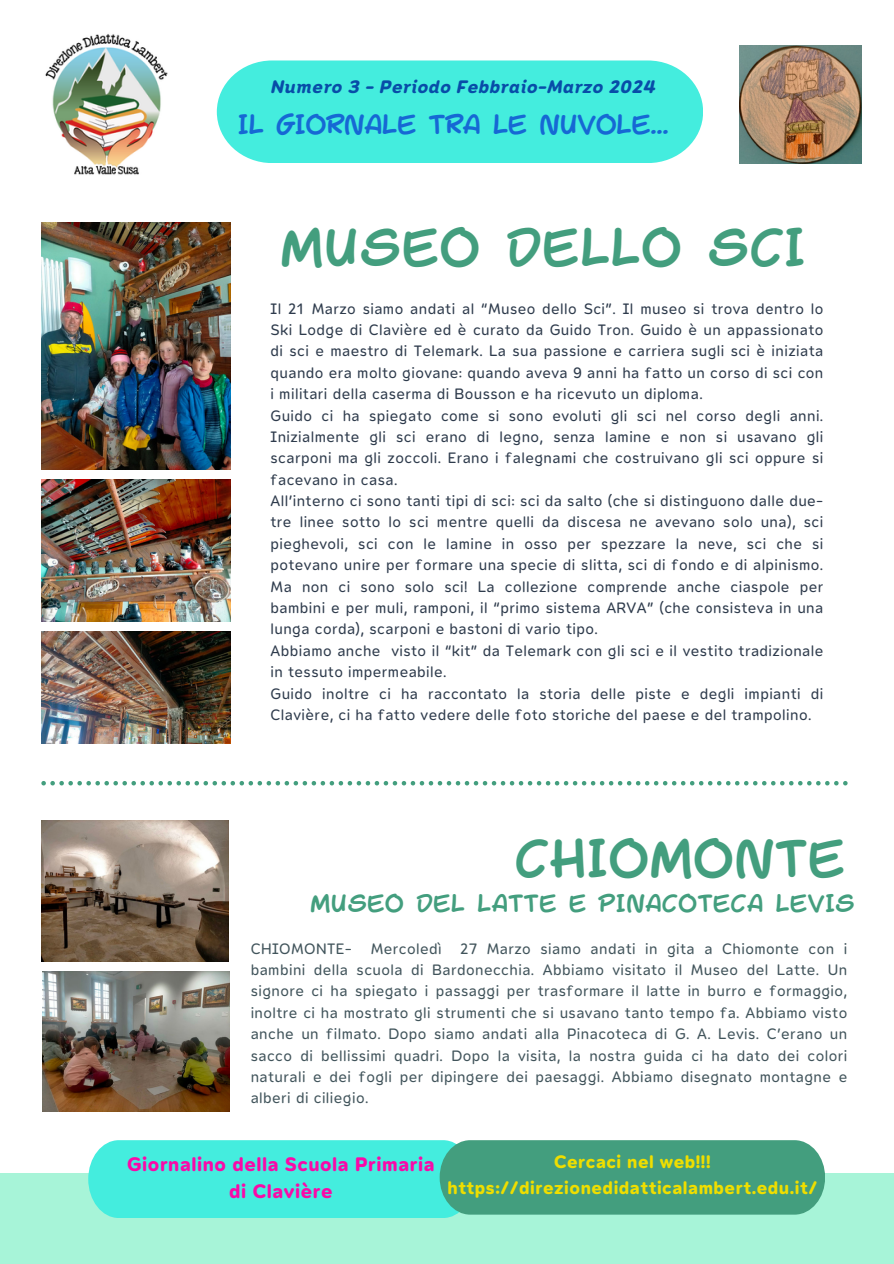
<style>
.page{position:relative;width:894px;height:1264px;background:#fff}
.page>*{position:absolute;margin:0;border:0;box-sizing:border-box;transform-origin:0 0}
.t1{font:48px "Mulled Wine Season";letter-spacing:.03em;color:#439e7e}
.t2{font:24.9px "Mulled Wine Season";color:#1668d4}
.t3{font:22.5px "Mulled Wine Season";letter-spacing:.03em;color:#439e7e}
.t4{font:19.5px/27px "Opun Mai 700";letter-spacing:.03em;color:#fa09a8;text-align:center}
.t5{font:18px/25.8px "Opun Mai 700";letter-spacing:.03em;color:#efde00;text-align:center}
.t6{font:18px "Opun Mai 700 It";letter-spacing:.03em;color:#084da8}
.t7{font:15px/21.3px "Opun Mai 400";letter-spacing:.03em;color:#2e3b4c;text-align:justify}
.t8{font:15px/21.3px "Opun Mai 400";letter-spacing:.03em;color:#41545b;text-align:justify}
</style>
<div class="page">
<div style="left:217px;top:60px;width:486px;height:103px;background:#44edde"></div>
<img style="left:45px;top:34px;width:123px;height:141px">
<div style="left:0;top:1172px;width:893px;height:91px;background:#a7f4d8"></div>
<svg style="left:88px;top:1140px;width:736px;height:77px;background:#47c6af"></svg>
<img style="left:739px;top:45px;width:122px;height:118px">
<img style="left:41px;top:223px;width:189px;height:246px">
<img style="left:41px;top:479px;width:189px;height:142px">
<img style="left:41px;top:631px;width:189px;height:112px">
<svg style="left:41px;top:781px;width:806px;height:4px"></svg>
<img style="left:41px;top:820px;width:187px;height:141px">
<img style="left:42px;top:971px;width:187px;height:140px">
<h1 class="t6" style="left:270px;top:76px;width:386px">Numero 3 - Periodo Febbraio-Marzo 2024</h1>
<p class="t2" style="left:238px;top:108px;width:431px">IL GIORNALE TRA LE NUVOLE...</p>
<h2 class="t1" style="left:281px;top:216px;width:525px">MUSEO DELLO SCI</h2>
<p class="t7" style="left:270px;top:298px;width:554px">Il 21 Marzo siamo andati al “Museo dello Sci”. Il museo si trova dentro lo Ski Lodge di Clavière ed è curato da Guido Tron. Guido è un appassionato di sci e maestro di Telemark. La sua passione e carriera sugli sci è iniziata quando era molto giovane: quando aveva 9 anni ha fatto un corso di sci con i militari della caserma di Bousson e ha ricevuto un diploma.</p>
<p class="t7" style="left:270px;top:405px;width:554px">Guido ci ha spiegato come si sono evoluti gli sci nel corso degli anni.<br>Inizialmente gli sci erano di legno, senza lamine e non si usavano gli scarponi ma gli zoccoli. Erano i falegnami che costruivano gli sci oppure si facevano in casa.</p>
<p class="t7" style="left:270px;top:490px;width:554px">All’interno ci sono tanti tipi di sci: sci da salto (che si distinguono dalle due&shy;tre linee sotto lo sci mentre quelli da discesa ne avevano solo una), sci pieghevoli, sci con le lamine in osso per spezzare la neve, sci che si potevano unire per formare una specie di slitta, sci di fondo e di alpinismo.<br>Ma non ci sono solo sci! La collezione comprende anche ciaspole per bambini e per muli, ramponi, il “primo sistema ARVA” (che consisteva in una lunga corda), scarponi e bastoni di vario tipo.</p>
<p class="t7" style="left:270px;top:640px;width:554px">Abbiamo anche visto il “kit” da Telemark con gli sci e il vestito tradizionale in tessuto impermeabile.</p>
<p class="t7" style="left:270px;top:682px;width:554px">Guido inoltre ci ha raccontato la storia delle piste e degli impianti di<br>Clavière, ci ha fatto vedere delle foto storiche del paese e del trampolino.</p>
<p class="t1" style="left:515px;top:827px;width:331px">CHIOMONTE</p>
<h3 class="t3" style="left:310px;top:888px;width:545px">MUSEO DEL LATTE E PINACOTECA LEVIS</h3>
<h3 class="t8" style="left:250px;top:937px;width:598px">CHIOMONTE- Mercoledì 27 Marzo siamo andati in gita a Chiomonte con i bambini della scuola di Bardonecchia. Abbiamo visitato il Museo del Latte. Un signore ci ha spiegato i passaggi per trasformare il latte in burro e formaggio, inoltre ci ha mostrato gli strumenti che si usavano tanto tempo fa. Abbiamo visto anche un filmato. Dopo siamo andati alla Pinacoteca di G. A. Levis. C’erano un sacco di bellissimi quadri. Dopo la visita, la nostra guida ci ha dato dei colori naturali e dei fogli per dipingere dei paesaggi. Abbiamo disegnato montagne e alberi di ciliegio.</h3>
<h3 class="t4" style="left:127px;top:1150px;width:309px">Giornalino della Scuola Primaria di Clavière</h3>
<h2 class="t5" style="left:447px;top:1149px;width:371px">Cercaci nel web!!! https://direzionedidatticalambert.edu.it/</h2>
</div>
